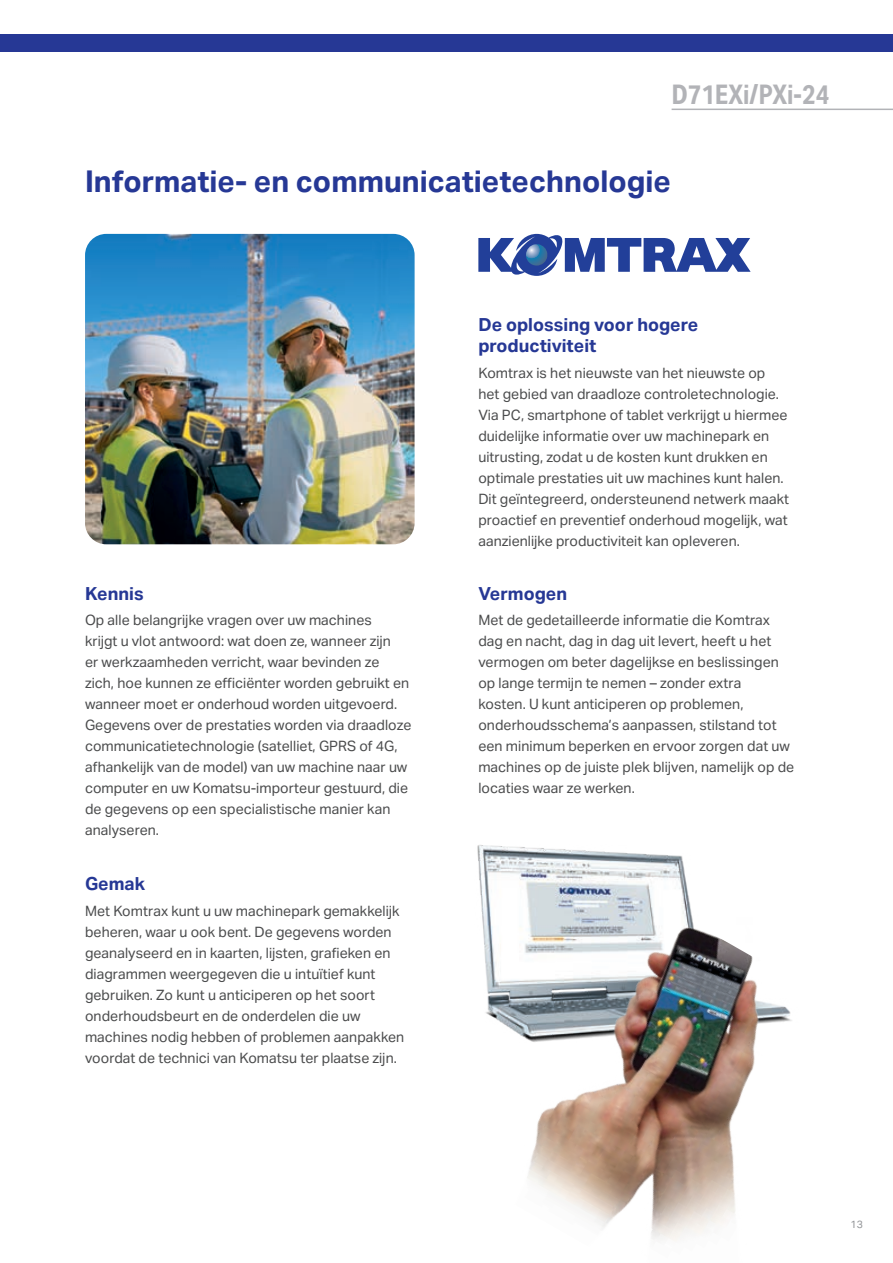
<style>
.page{position:relative;width:893px;height:1263px;background:#fff}
.page>*{position:absolute;margin:0;border:0;box-sizing:border-box;transform-origin:0 0}
.t1{font:700 30px "Aktiv Grotesk";color:#263895}
.t2{font:700 27px "Aktiv Grotesk Cd";color:#b2b3b7}
.t3{font:700 18px/21px "Aktiv Grotesk";color:#263895}
.t4{font:14.25px/21px "Aktiv Grotesk";color:#4b4c4d}
.t5{font:10.5px "Aktiv Grotesk";color:#939598}
</style>
<div class="page">
<img style="left:477px;top:845px;width:213px;height:169px">
<img style="left:487px;top:900px;width:305px;height:341px">
<svg style="left:478px;top:234px;width:273px;height:42px"></svg>
<img style="left:85px;top:234px;width:330px;height:310px">
<hr style="left:672px;top:109px;width:221px;height:1px;background:#b2b3b7">
<div style="left:0;top:34px;width:893px;height:17px;background:#263895"></div>
<h2 class="t2" style="left:672px;top:79px;width:159px">D71EXi/PXi-24</h2>
<h1 class="t1" style="left:85px;top:164px;width:587px">Informatie- en communicatietechnologie</h1>
<p class="t3" style="left:85px;top:583px;width:60px">Kennis</p>
<p class="t4" style="left:85px;top:609px;width:328px">Op alle belangrijke vragen over uw machines<br>krijgt u vlot antwoord: wat doen ze, wanneer zijn<br>er werkzaamheden verricht, waar bevinden ze zich, hoe kunnen ze efficiënter worden gebruikt en wanneer moet er onderhoud worden uitgevoerd.<br>Gegevens over de prestaties worden via draadloze communicatietechnologie (satelliet, GPRS of 4G, afhankelijk van de model) van uw machine naar uw computer en uw Komatsu-importeur gestuurd, die de gegevens op een specialistische manier kan analyseren.</p>
<p class="t3" style="left:85px;top:874px;width:62px">Gemak</p>
<p class="t4" style="left:85px;top:900px;width:321px">Met Komtrax kunt u uw machinepark gemakkelijk beheren, waar u ook bent. De gegevens worden geanalyseerd en in kaarten, lijsten, grafieken en diagrammen weergegeven die u intuïtief kunt gebruiken. Zo kunt u anticiperen op het soort onderhoudsbeurt en de onderdelen die uw machines nodig hebben of problemen aanpakken voordat de technici van Komatsu ter plaatse zijn.</p>
<p class="t3" style="left:478px;top:315px;width:222px">De oplossing voor hogere productiviteit</p>
<p class="t4" style="left:478px;top:362px;width:312px">Komtrax is het nieuwste van het nieuwste op het gebied van draadloze controletechnologie.<br>Via PC, smartphone of tablet verkrijgt u hiermee duidelĳke informatie over uw machinepark en uitrusting, zodat u de kosten kunt drukken en optimale prestaties uit uw machines kunt halen.<br>Dit geïntegreerd, ondersteunend netwerk maakt proactief en preventief onderhoud mogelĳk, wat aanzienlĳke productiviteit kan opleveren.</p>
<p class="t3" style="left:478px;top:583px;width:90px">Vermogen</p>
<p class="t4" style="left:478px;top:609px;width:317px">Met de gedetailleerde informatie die Komtrax dag en nacht, dag in dag uit levert, heeft u het vermogen om beter dagelijkse en beslissingen op lange termijn te nemen – zonder extra<br>kosten. U kunt anticiperen op problemen, onderhoudsschema’s aanpassen, stilstand tot een minimum beperken en ervoor zorgen dat uw machines op de juiste plek blijven, namelijk op de locaties waar ze werken.</p>
<p class="t5" style="left:850px;top:1218px;width:14px">13</p>
</div>
